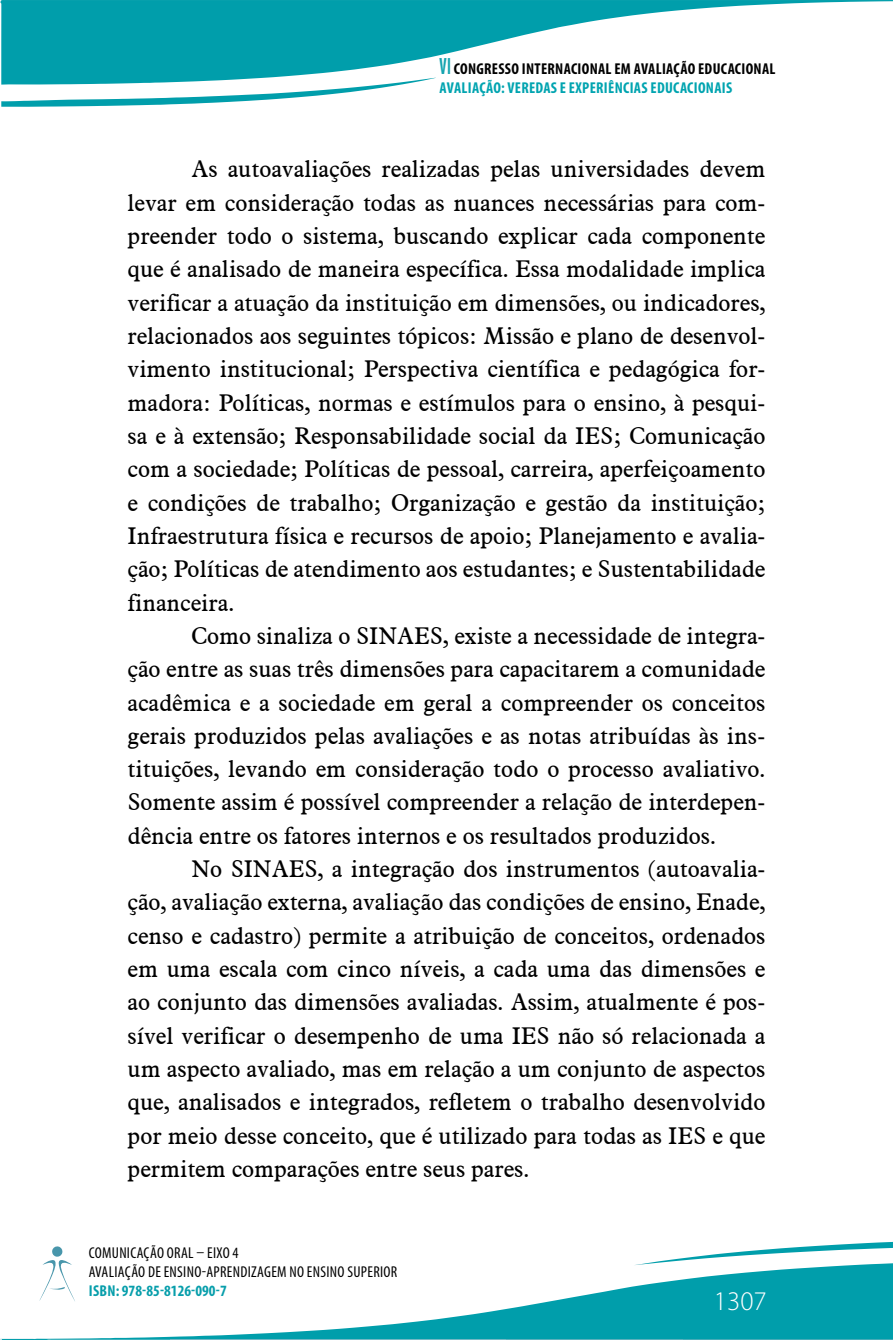
<style>
.page{position:relative;width:893px;height:1340px;background:#fff}
.page>*{position:absolute;margin:0;border:0;box-sizing:border-box;transform-origin:0 0}
.t1{font:300 27px "Myriad Pro";color:#fff}
.t2{font:23.62px/33.3px "Aldine 721 BT";color:#000;text-align:justify}
.t3{font:700 condensed 15.75px/18.9px "Myriad Pro";letter-spacing:.02em;color:#000}
.t4{font:condensed 15.75px/18.9px "Myriad Pro";letter-spacing:.02em;color:#000}
.t5{font:700 condensed 15.75px "Myriad Pro";color:#079eab}
.s1{font-size:23.62px;color:#15a4b0}
.s2{color:#00a4b0}
</style>
<div class="page">
<svg style="left:37px;top:1265px;width:856px;height:74px"></svg>
<hr style="left:683px;top:1339px;width:210px;height:1px;background:#46abb7">
<hr style="left:170px;top:1339px;width:337px;height:1px;background:#72b8c4">
<hr style="left:507px;top:1339px;width:176px;height:1px;background:#5bb0bc">
<svg style="left:47px;top:1339px;width:123px;height:1px"></svg>
<svg style="left:0;top:1338px;width:37px;height:1px"></svg>
<svg style="left:635px;top:1241px;width:258px;height:24px"></svg>
<svg style="left:40px;top:1246px;width:35px;height:55px"></svg>
<svg style="left:0;top:0;width:893px;height:78px;fill:#009eab"></svg>
<svg style="left:1px;top:78px;width:434px;height:29px"></svg>
<p class="t3" style="left:440px;top:59px;width:337px"><span class="s1">VI</span> CONGRESSO INTERNACIONAL EM AVALIAÇÃO EDUCACIONAL<br><span class="s2">AVALIAÇÃO: VEREDAS E EXPERIÊNCIAS EDUCACIONAIS</span></p>
<p class="t2" style="left:128px;top:152px;width:639px;text-indent:64px">As autoavaliações realizadas pelas universidades devem levar em consideração todas as nuances necessárias para com&shy;preender todo o sistema, buscando explicar cada componente que é analisado de maneira específica. Essa modalidade implica verificar a atuação da instituição em dimensões, ou indicadores, relacionados aos seguintes tópicos: Missão e plano de desenvol&shy;vimento institucional; Perspectiva científica e pedagógica for&shy;madora: Políticas, normas e estímulos para o ensino, à pesqui&shy;sa e à extensão; Responsabilidade social da IES; Comunicação com a sociedade; Políticas de pessoal, carreira, aperfeiçoamento e condições de trabalho; Organização e gestão da instituição; Infraestrutura física e recursos de apoio; Planejamento e avalia&shy;ção; Políticas de atendimento aos estudantes; e Sustentabilidade financeira.</p>
<p class="t2" style="left:128px;top:618px;width:639px;text-indent:64px">Como sinaliza o SINAES, existe a necessidade de integra&shy;ção entre as suas três dimensões para capacitarem a comunidade acadêmica e a sociedade em geral a compreender os conceitos gerais produzidos pelas avaliações e as notas atribuídas às ins&shy;tituições, levando em consideração todo o processo avaliativo.<br>Somente assim é possível compreender a relação de interdepen&shy;dência entre os fatores internos e os resultados produzidos.</p>
<p class="t2" style="left:128px;top:851px;width:639px;text-indent:64px">No SINAES, a integração dos instrumentos (autoavalia&shy;ção, avaliação externa, avaliação das condições de ensino, Enade, censo e cadastro) permite a atribuição de conceitos, ordenados em uma escala com cinco níveis, a cada uma das dimensões e ao conjunto das dimensões avaliadas. Assim, atualmente é pos&shy;sível verificar o desempenho de uma IES não só relacionada a um aspecto avaliado, mas em relação a um conjunto de aspectos que, analisados e integrados, refletem o trabalho desenvolvido por meio desse conceito, que é utilizado para todas as IES e que permitem comparações entre seus pares.</p>
<p class="t4" style="left:89px;top:1242px;width:310px">COMUNICAÇÃO ORAL – EIXO 4<br>AVALIAÇÃO DE ENSINO-APRENDIZAGEM NO ENSINO SUPERIOR</p>
<p class="t5" style="left:89px;top:1280px;width:139px">ISBN: 978-85-8126-090-7</p>
<p class="t1" style="left:714px;top:1286px;width:54px">1307</p>
</div>
